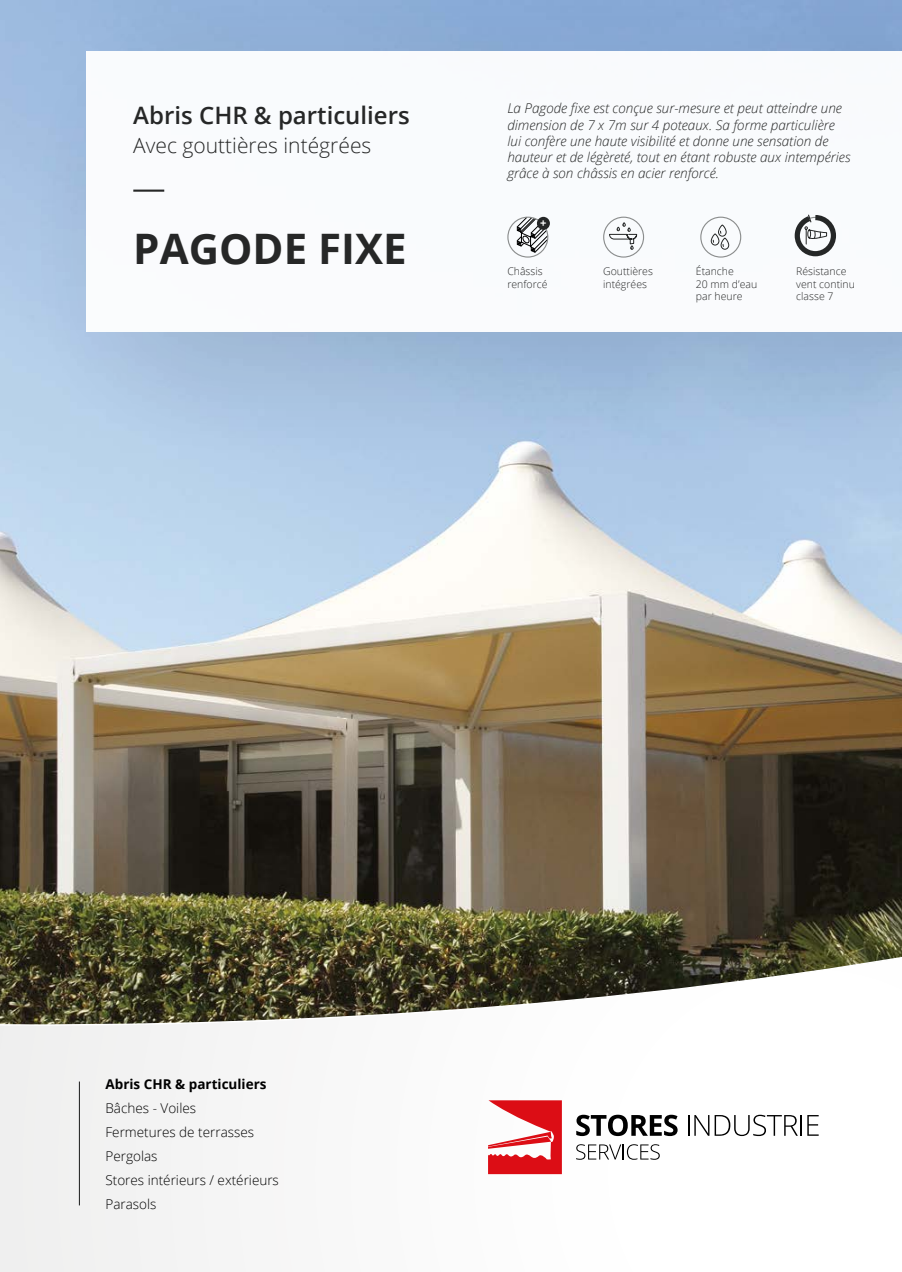
<style>
.page{position:relative;width:902px;height:1272px;background:#fff}
.page>*{position:absolute;margin:0;border:0;box-sizing:border-box;transform-origin:0 0}
.t1{font:700 42px "Open Sans";color:#262727}
.t2{font:600 24px "Open Sans";color:#262727}
.t3{font:300 21px "Open Sans";color:#262727}
.t4{font:italic 300 13.5px/16.2px "Open Sans";color:#262727}
.t5{font:300 13.5px/24px "Open Sans";color:#000}
.t6{font:700 13.5px "Open Sans";color:#000}
.t7{font:700 11.1px "Open Sans";color:#fff}
.t8{font:300 10.5px/12.6px "Open Sans";color:#262727}
</style>
<div class="page">
<img style="left:0;top:496px;width:901px;height:385px">
<svg style="left:0;top:881px;width:901px;height:390px"></svg>
<hr style="left:79px;top:1081px;width:1px;height:124px;background:#262727">
<div style="left:0;top:0;width:901px;height:496px;background:#000;opacity:.1"></div>
<div style="left:86px;top:51px;width:815px;height:281px;background:#fff"></div>
<hr style="left:133px;top:189px;width:31px;height:3px;background:#262727">
<svg style="left:516px;top:216px;width:32px;height:37px"></svg>
<div style="left:507px;top:217px;width:41px;height:40px;border:1px solid #8b8d8d;border-radius:50%"></div>
<svg style="left:608px;top:222px;width:29px;height:27px"></svg>
<div style="left:603px;top:217px;width:41px;height:40px;border:1px solid #8b8d8d;border-radius:50%"></div>
<svg style="left:710px;top:224px;width:19px;height:26px"></svg>
<div style="left:700px;top:217px;width:41px;height:40px;border:1px solid #8b8d8d;border-radius:50%"></div>
<div style="left:537px;top:217px;width:13px;height:13px;background:#252727;border-radius:50%"></div>
<svg style="left:794px;top:214px;width:43px;height:43px"></svg>
<svg style="left:576px;top:1114px;width:101px;height:21px"></svg>
<hr style="left:687px;top:1114px;width:2px;height:21px;background:#000">
<svg style="left:694px;top:1114px;width:103px;height:21px"></svg>
<hr style="left:800px;top:1114px;width:2px;height:21px;background:#000">
<svg style="left:807px;top:1114px;width:11px;height:21px"></svg>
<svg style="left:576px;top:1144px;width:83px;height:15px"></svg>
<svg style="left:488px;top:1100px;width:74px;height:74px"></svg>
<h2 class="t2" style="left:133px;top:98px;width:278px">Abris CHR &amp; particuliers</h2>
<h3 class="t3" style="left:133px;top:131px;width:239px">Avec gouttières intégrées</h3>
<h1 class="t1" style="left:133px;top:219px;width:275px">PAGODE FIXE</h1>
<p class="t4" style="left:507px;top:100px;width:344px">La Pagode fixe est conçue sur-mesure et peut atteindre une dimension de 7 x 7m sur 4 poteaux. Sa forme particulière lui confère une haute visibilité et donne une sensation de hauteur et de légèreté, tout en étant robuste aux intempéries grâce à son châssis en acier renforcé.</p>
<p class="t7" style="left:540px;top:215px;width:8px">+</p>
<p class="t8" style="left:507px;top:265px;width:42px">Châssis renforcé</p>
<p class="t8" style="left:603px;top:265px;width:51px">Gouttières intégrées</p>
<p class="t8" style="left:695px;top:265px;width:63px">Étanche<br>20 mm d’eau par heure</p>
<p class="t8" style="left:796px;top:265px;width:60px">Résistance vent continu classe 7</p>
<p class="t6" style="left:105px;top:1074px;width:162px">Abris CHR &amp; particuliers</p>
<p class="t5" style="left:105px;top:1095px;width:175px">Bâches - Voiles<br>Fermetures de terrasses<br>Pergolas<br>Stores intérieurs / extérieurs<br>Parasols</p>
</div>
